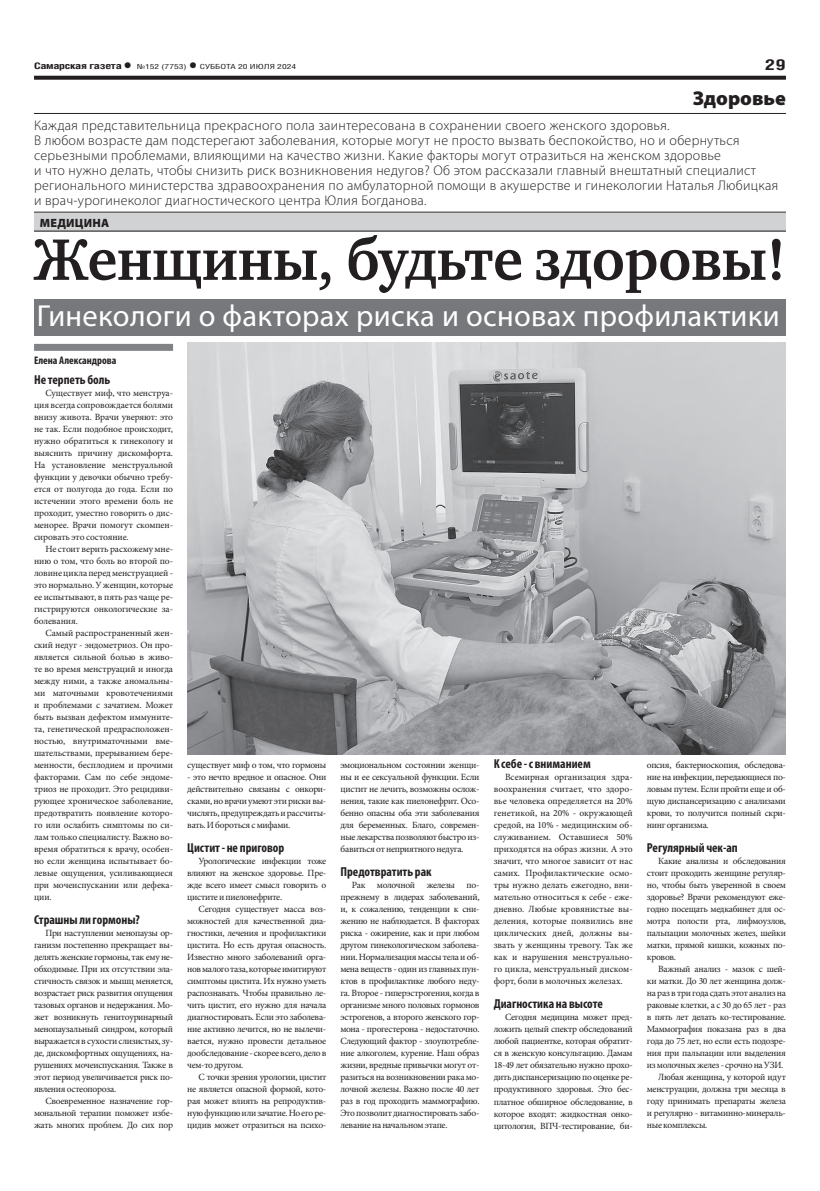
<style>
.page{position:relative;width:820px;height:1191px;background:#fff}
.page>*{position:absolute;margin:0;border:0;box-sizing:border-box;transform-origin:0 0}
.t1{font:700 60px "Charter C";letter-spacing:-.01em;color:#231f20;scale:.95 1}
.t2{font:30.5px "Myriad Pro";letter-spacing:.01em;color:#fff}
.t3{font:900 20px "Myriad Pro";color:#231f20}
.t4{font:700 15px "Helios Cond";color:#231f20;scale:1.4 1}
.t5{font:300 14px/15px "Myriad Pro";letter-spacing:.02em;color:#231f20}
.t6{font:700 condensed 13px "Myriad Pro";color:#231f20}
.t7{font:900 12px "Myriad Pro";letter-spacing:.02em;color:#231f20}
.t8{font:700 condensed 11px "Myriad Pro";color:#231f20}
.t9{font:9.5px/12px "Minion Pro";letter-spacing:-.03em;color:#231f20;text-align:justify}
.t10{font:700 9px "Helios Cond";letter-spacing:-.02em;color:#231f20;scale:1.4 1}
.t11{font:7px "Helios Cond";color:#231f20;scale:1.4 1}
.s1{font-size:16px}
.s2{font-weight:700;font-size:16px}
</style>
<div class="page">
<svg style="left:34px;top:76px;width:751px;height:4px;background:#322f2f"></svg>
<div style="left:34px;top:344px;width:139px;height:7px;background:#808285"></div>
<img style="left:187px;top:343px;width:598px;height:411px">
<hr style="left:34px;top:113px;width:751px;height:1px;background:#231f20">
<div style="left:34px;top:213px;width:751px;height:18px;background:#d1d2d4"></div>
<hr style="left:34px;top:212px;width:751px;height:1px;background:#231f20">
<hr style="left:34px;top:231px;width:751px;height:1px;background:#231f20">
<div style="left:34px;top:299px;width:751px;height:36px;background:#76787b"></div>
<p class="t10" style="left:34px;top:61px;width:71px">Самарская газета<span class="s1">•</span></p>
<p class="t11" style="left:137px;top:63px;width:115px">№152 (7753) <span class="s2">•</span> суббота 20 июля 2024</p>
<h3 class="t4" style="left:764px;top:55px;width:17px">29</h3>
<h3 class="t3" style="left:692px;top:86px;width:95px">Здоровье</h3>
<p class="t5" style="left:34px;top:117px;width:745px">Каждая представительница прекрасного пола заинтересована в сохранении своего женского здоровья.<br>В любом возрасте дам подстерегают заболевания, которые могут не просто вызвать беспокойство, но и обернуться серьезными проблемами, влияющими на качество жизни. Какие факторы могут отразиться на женском здоровье<br>и что нужно делать, чтобы снизить риск возникновения недугов? Об этом рассказали главный внештатный специалист регионального министерства здравоохранения по амбулаторной помощи в акушерстве и гинекологии Наталья Любицкая и врач-урогинеколог диагностического центра Юлия Богданова.</p>
<p class="t7" style="left:40px;top:216px;width:71px">медицина</p>
<h1 class="t1" style="left:34px;top:227px;width:792px">Женщины, будьте здоровы!</h1>
<h2 class="t2" style="left:37px;top:296px;width:744px">Гинекологи о факторах риска и основах профилактики</h2>
<p class="t8" style="left:34px;top:354px;width:84px">Елена Александрова</p>
<h3 class="t6" style="left:34px;top:372px;width:78px">Не терпеть боль</h3>
<p class="t9" style="left:34px;top:387px;width:140px;text-indent:11px">Существует миф, что менструа&shy;ция всегда сопровождается болями внизу живота. Врачи уверяют: это не так. Если подобное происходит, нужно обратиться к гинекологу и выяснить причину дискомфорта.<br>На установление менструальной функции у девочки обычно требу&shy;ется от полугода до года. Если по истечении этого времени боль не проходит, уместно говорить о дис&shy;менорее. Врачи помогут скомпен&shy;сировать это состояние.</p>
<p class="t9" style="left:34px;top:543px;width:140px;text-indent:11px">Не стоит верить расхожему мне&shy;нию о том, что боль во второй по&shy;ловине цикла перед менструацией - это нормально. У женщин, которые ее испытывают, в пять раз чаще ре&shy;гистрируются онкологические за&shy;болевания.</p>
<p class="t9" style="left:34px;top:627px;width:140px;text-indent:11px">Самый распространенный жен&shy;ский недуг - эндометриоз. Он про&shy;является сильной болью в живо&shy;те во время менструаций и иногда между ними, а также аномальны&shy;ми маточными кровотечениями и проблемами с зачатием. Может быть вызван дефектом иммуните&shy;та, генетической предрасположен&shy;ностью, внутриматочными вме&shy;шательствами, прерыванием бере&shy;менности, бесплодием и прочими факторами. Сам по себе эндоме&shy;триоз не проходит. Это рецидиви&shy;рующее хроническое заболевание, предотвратить появление которо&shy;го или ослабить симптомы по си&shy;лам только специалисту. Важно во&shy;время обратиться к врачу, особен&shy;но если женщина испытывает бо&shy;левые ощущения, усиливающиеся при мочеиспускании или дефека&shy;ции.</p>
<h3 class="t6" style="left:34px;top:912px;width:107px">Страшны ли гормоны?</h3>
<p class="t9" style="left:34px;top:927px;width:140px;text-indent:11px">При наступлении менопаузы ор&shy;ганизм постепенно прекращает вы&shy;делять женские гормоны, так ему не&shy;обходимые. При их отсутствии эла&shy;стичность связок и мышц меняется, возрастает риск развития опущения тазовых органов и недержания. Мо&shy;жет возникнуть генитоуринарный менопаузальный синдром, который выражается в сухости слизистых, зу&shy;де, дискомфортных ощущениях, на&shy;рушениях мочеиспускания. Также в этот период увеличивается риск по&shy;явления остеопороза.</p>
<p class="t9" style="left:34px;top:1095px;width:140px;text-indent:11px">Своевременное назначение гор&shy;мональной терапии поможет избе&shy;жать многих проблем. До сих пор</p>
<p class="t9" style="left:187px;top:759px;width:140px">существует миф о том, что гормоны</p>
<p class="t9" style="left:187px;top:771px;width:140px">- это нечто вредное и опасное. Они действительно связаны с онкори&shy;сками, но врачи умеют эти риски вы&shy;числять, предупреждать и рассчиты&shy;вать. И бороться с мифами.</p>
<h3 class="t6" style="left:187px;top:840px;width:99px">Цистит - не приговор</h3>
<p class="t9" style="left:187px;top:855px;width:140px;text-indent:11px">Урологические инфекции тоже влияют на женское здоровье. Пре&shy;жде всего имеет смысл говорить о цистите и пиелонефрите.</p>
<p class="t9" style="left:187px;top:903px;width:140px;text-indent:11px">Сегодня существует масса воз&shy;можностей для качественной диа&shy;гностики, лечения и профилактики цистита. Но есть другая опасность.<br>Известно много заболеваний орга&shy;нов малого таза, которые имитируют симптомы цистита. Их нужно уметь распознавать. Чтобы правильно ле&shy;чить цистит, его нужно для начала диагностировать. Если это заболева&shy;ние активно лечится, но не вылечи&shy;вается, нужно провести детальное дообследование - скорее всего, дело в чем-то другом.</p>
<p class="t9" style="left:187px;top:1071px;width:140px;text-indent:11px">С точки зрения урологии, цистит не является опасной формой, кото&shy;рая может влиять на репродуктив&shy;ную функцию или зачатие. Но его ре&shy;цидив может отразиться на психо-</p>
<p class="t9" style="left:340px;top:759px;width:140px">эмоциональном состоянии женщи&shy;ны и ее сексуальной функции. Если цистит не лечить, возможны ослож&shy;нения, такие как пиелонефрит. Осо&shy;бенно опасны оба эти заболевания для беременных. Благо, современ&shy;ные лекарства позволяют быстро из&shy;бавиться от неприятного недуга.</p>
<h3 class="t6" style="left:340px;top:864px;width:93px">Предотвратить рак</h3>
<p class="t9" style="left:340px;top:879px;width:140px;text-indent:11px">Рак молочной железы по&shy;прежнему в лидерах заболеваний, и, к сожалению, тенденции к сни&shy;жению не наблюдается. В факторах риска - ожирение, как и при любом другом гинекологическом заболева&shy;нии. Нормализация массы тела и об&shy;мена веществ - один из главных пун&shy;ктов в профилактике любого неду&shy;га. Второе - гиперэстрогения, когда в организме много половых гормонов эстрогенов, а второго женского гор&shy;мона - прогестерона - недостаточно.<br>Следующий фактор - злоупотребле&shy;ние алкоголем, курение. Наш образ жизни, вредные привычки могут от&shy;разиться на возникновении рака мо&shy;лочной железы. Важно после 40 лет раз в год проходить маммографию.<br>Это позволит диагностировать забо&shy;левание на начальном этапе.</p>
<h3 class="t6" style="left:493px;top:756px;width:98px">К себе - с вниманием</h3>
<p class="t9" style="left:493px;top:771px;width:140px;text-indent:11px">Всемирная организация здра&shy;воохранения считает, что здоро&shy;вье человека определяется на 20% генетикой, на 20% - окружающей средой, на 10% - медицинским об&shy;служиванием. Оставшиеся 50% приходятся на образ жизни. А это значит, что многое зависит от нас самих. Профилактические осмо&shy;тры нужно делать ежегодно, вни&shy;мательно относиться к себе - еже&shy;дневно. Любые кровянистые вы&shy;деления, которые появились вне циклических дней, должны вы&shy;звать у женщины тревогу. Так же как и нарушения менструально&shy;го цикла, менструальный диском&shy;форт, боли в молочных железах.</p>
<h3 class="t6" style="left:493px;top:996px;width:111px">Диагностика на высоте</h3>
<p class="t9" style="left:493px;top:1011px;width:140px;text-indent:11px">Сегодня медицина может пред&shy;ложить целый спектр обследований любой пациентке, которая обратит&shy;ся в женскую консультацию. Дамам 18-49 лет обязательно нужно прохо&shy;дить диспансеризацию по оценке ре&shy;продуктивного здоровья. Это бес&shy;платное обширное обследование, в которое входят: жидкостная онко&shy;цитология, ВПЧ-тестирование, би-</p>
<p class="t9" style="left:646px;top:759px;width:140px">опсия, бактериоскопия, обследова&shy;ние на инфекции, передающиеся по&shy;ловым путем. Если пройти еще и об&shy;щую диспансеризацию с анализами крови, то получится полный скри&shy;нинг организма.</p>
<h3 class="t6" style="left:646px;top:840px;width:92px">Регулярный чек-ап</h3>
<p class="t9" style="left:646px;top:855px;width:140px;text-indent:11px">Какие анализы и обследования стоит проходить женщине регуляр&shy;но, чтобы быть уверенной в своем здоровье? Врачи рекомендуют еже&shy;годно посещать медкабинет для ос&shy;мотра полости рта, лифмоузлов, пальпации молочных желез, шейки матки, прямой кишки, кожных по&shy;кровов.</p>
<p class="t9" style="left:658px;top:963px;width:129px">Важный анализ - мазок с шей-</p>
<p class="t9" style="left:646px;top:975px;width:140px">ки матки. До 30 лет женщина долж-</p>
<p class="t9" style="left:646px;top:987px;width:140px">на раз в три года сдать этот анализ на</p>
<p class="t9" style="left:646px;top:999px;width:140px">раковые клетки, а с 30 до 65 лет - раз</p>
<p class="t9" style="left:646px;top:1011px;width:140px">в пять лет делать ко-тестирование.</p>
<p class="t9" style="left:646px;top:1023px;width:140px">Маммография показана раз в два</p>
<p class="t9" style="left:646px;top:1035px;width:140px">года до 75 лет, но если есть подозре-</p>
<p class="t9" style="left:646px;top:1047px;width:140px">ния при пальпации или выделения</p>
<p class="t9" style="left:646px;top:1059px;width:138px">из молочных желез - срочно на УЗИ.</p>
<p class="t9" style="left:658px;top:1071px;width:129px">Любая женщина, у которой идут</p>
<p class="t9" style="left:646px;top:1083px;width:140px">менструации, должна три месяца в</p>
<p class="t9" style="left:646px;top:1095px;width:140px">году принимать препараты железа</p>
<p class="t9" style="left:646px;top:1107px;width:140px">и регулярно - витаминно-минераль-</p>
<p class="t9" style="left:646px;top:1119px;width:62px">ные комплексы.</p>
</div>
